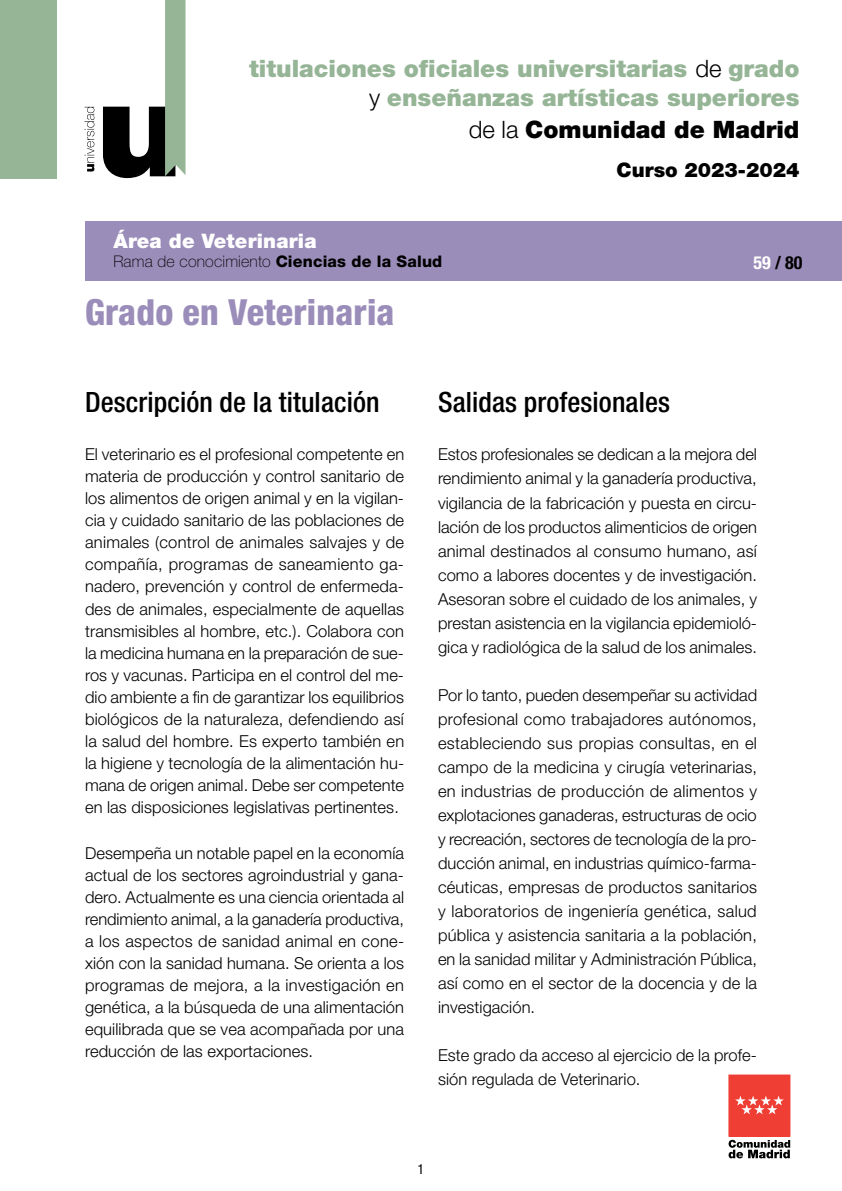
<style>
.page{position:relative;width:842px;height:1191px;background:#fff}
.page>*{position:absolute;margin:0;border:0;box-sizing:border-box;transform-origin:0 0}
.t1{font:800 condensed 36px "Helvetica Neue LT Std";letter-spacing:.005em;color:#9b8db9}
.t2{font:500 condensed 28px "Helvetica Neue LT Std";letter-spacing:.005em;color:#000}
.t3{font:900 24px/28.8px "Helvetica Neue LT Std";color:#95b596;text-align:right}
.t4{font:900 24px "Helvetica Neue LT Std";color:#000}
.t5{font:900 20px "Helvetica Neue LT Std";letter-spacing:.01em;color:#fff}
.t6{font:900 20px "Helvetica Neue LT Std";color:#000}
.t7{font:700 condensed 18px "Helvetica Neue LT Std";color:#000}
.t8{font:300 16.4px/22px "Helvetica Neue LT Std";letter-spacing:.005em;color:#000;text-align:justify}
.t9{font:100 16px "Helvetica Neue LT Std";letter-spacing:.01em;color:#000}
.t10{font:condensed 14px "Helvetica Neue LT Std";color:#000}
.s1{font-weight:300;color:#000}
.s2{font-weight:300}
.s3{font-weight:800}
.s4{color:#fff}
</style>
<div class="page">
<hr style="left:841px;top:0;width:1px;height:119px;background:#95b596">
<div style="left:85px;top:221px;width:757px;height:60px;background:#9b8db9"></div>
<svg style="left:84px;top:107px;width:10px;height:64px"></svg>
<svg style="left:103px;top:0;width:82px;height:178px"></svg>
<div style="left:0;top:0;width:57px;height:178px;background:#95b596"></div>
<div style="left:729px;top:1075px;width:61px;height:61px;background:#ef3e33"></div>
<div style="left:729px;top:1074px;width:61px;height:62px;border:1px solid #ef3e33"></div>
<svg style="left:735px;top:1096px;width:49px;height:18px"></svg>
<svg style="left:728px;top:1139px;width:62px;height:19px"></svg>
<h3 class="t3" style="left:249px;top:54px;width:552px">titulaciones oficiales universitarias <span class="s1">de</span> grado <span class="s1">y</span> enseñanzas artísticas superiores</h3>
<h3 class="t4" style="left:469px;top:115px;width:332px"><span class="s2">de la</span> Comunidad de Madrid</h3>
<p class="t6" style="left:617px;top:158px;width:184px">Curso 2023-2024</p>
<p class="t5" style="left:113px;top:229px;width:205px">Área de Veterinaria</p>
<p class="t9" style="left:113px;top:253px;width:330px">Rama de conocimiento <span class="s3">Ciencias de la Salud</span></p>
<h1 class="t1" style="left:85px;top:290px;width:311px">Grado en Veterinaria</h1>
<p class="t7" style="left:753px;top:251px;width:51px"><span class="s4">59</span> / 80</p>
<h2 class="t2" style="left:85px;top:386px;width:296px">Descripción de la titulación</h2>
<p class="t8" style="left:85px;top:443px;width:321px">El veterinario es el profesional competente en materia de producción y control sanitario de los alimentos de origen animal y en la vigilan&shy;cia y cuidado sanitario de las poblaciones de animales (control de animales salvajes y de compañía, programas de saneamiento ga&shy;nadero, prevención y control de enfermeda&shy;des de animales, especialmente de aquellas transmisibles al hombre, etc.). Colabora con la medicina humana en la preparación de sue&shy;ros y vacunas. Participa en el control del me&shy;dio ambiente a fin de garantizar los equilibrios biológicos de la naturaleza, defendiendo así la salud del hombre. Es experto también en la higiene y tecnología de la alimentación hu&shy;mana de origen animal. Debe ser competente en las disposiciones legislativas pertinentes.</p>
<p class="t8" style="left:85px;top:841px;width:321px">Desempeña un notable papel en la economía actual de los sectores agroindustrial y gana&shy;dero. Actualmente es una ciencia orientada al rendimiento animal, a la ganadería productiva, a los aspectos de sanidad animal en cone&shy;xión con la sanidad humana. Se orienta a los programas de mejora, a la investigación en genética, a la búsqueda de una alimentación equilibrada que se vea acompañada por una reducción de las exportaciones.</p>
<h2 class="t2" style="left:438px;top:386px;width:234px">Salidas profesionales</h2>
<p class="t8" style="left:438px;top:442px;width:321px;line-height:24px">Estos profesionales se dedican a la mejora del rendimiento animal y la ganadería productiva, vigilancia de la fabricación y puesta en circu&shy;lación de los productos alimenticios de origen animal destinados al consumo humano, así como a labores docentes y de investigación.<br>Asesoran sobre el cuidado de los animales, y prestan asistencia en la vigilancia epidemioló&shy;gica y radiológica de la salud de los animales.</p>
<p class="t8" style="left:438px;top:682px;width:321px;line-height:24px">Por lo tanto, pueden desempeñar su actividad profesional como trabajadores autónomos, estableciendo sus propias consultas, en el campo de la medicina y cirugía veterinarias, en industrias de producción de alimentos y explotaciones ganaderas, estructuras de ocio y recreación, sectores de tecnología de la pro&shy;ducción animal, en industrias químico-farma&shy;céuticas, empresas de productos sanitarios y laboratorios de ingeniería genética, salud pública y asistencia sanitaria a la población, en la sanidad militar y Administración Pública, así como en el sector de la docencia y de la investigación.</p>
<p class="t8" style="left:438px;top:1042px;width:320px;line-height:24px">Este grado da acceso al ejercicio de la profe&shy;sión regulada de Veterinario.</p>
<p class="t10" style="left:418px;top:1160px;width:8px">1</p>
</div>
